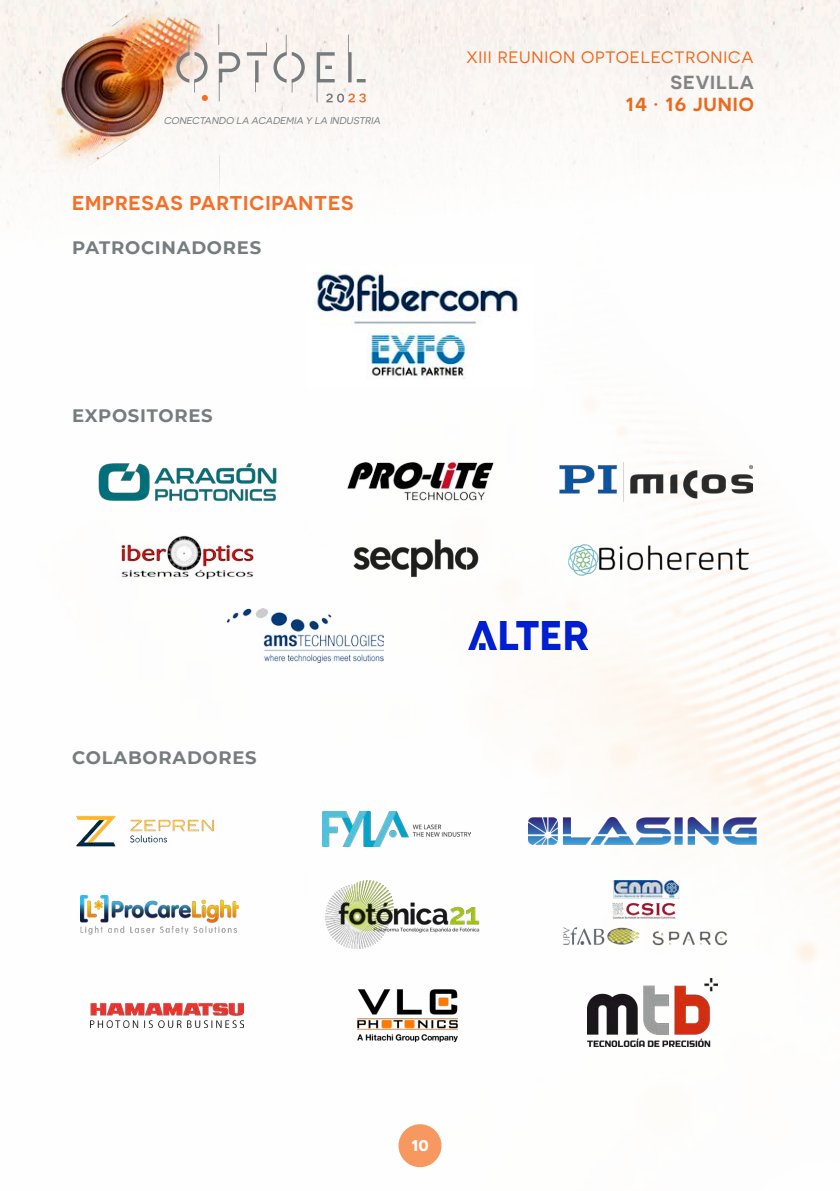
<style>
.page{position:relative;width:840px;height:1191px;background:#fff}
.page>*{position:absolute;margin:0;border:0;box-sizing:border-box;transform-origin:0 0}
.t1{font:600 20px "Novecentosanswide";letter-spacing:.04em;color:#f37029}
.t2{font:600 19.4px "Novecentosanswide";color:#fff}
.t3{font:600 19px "Novecentosanswide";letter-spacing:.05em;color:#ec681b}
.t4{font:600 19px "Novecentosanswide";letter-spacing:.05em;color:#828383}
.t5{font:700 18px "Montserrat";letter-spacing:.04em;color:#777c7e}
.t6{font:16.6px "Novecentosanswide";letter-spacing:.05em;color:#ec681b}
.t7{font:italic 9.8px "Novecentosanswide";color:#777c7e}
</style>
<div class="page">
<div style="left:0;top:0;width:839px;height:130px;background:#faf5f1"></div>
<img style="left:41px;top:0;width:182px;height:130px">
<svg style="left:218px;top:24px;width:1px;height:21px"></svg>
<svg style="left:219px;top:52px;width:21px;height:49px"></svg>
<svg style="left:316px;top:35px;width:49px;height:68px"></svg>
<svg style="left:273px;top:35px;width:31px;height:58px"></svg>
<svg style="left:247px;top:42px;width:20px;height:50px"></svg>
<svg style="left:176px;top:35px;width:32px;height:66px"></svg>
<img style="left:0;top:130px;width:839px;height:1038px">
<div style="left:398px;top:1124px;width:43px;height:43px;background:#f79861;border-radius:50%"></div>
<img style="left:307px;top:264px;width:225px;height:123px">
<img style="left:96px;top:457px;width:182px;height:50px">
<img style="left:344px;top:459px;width:151px;height:46px">
<img style="left:559px;top:462px;width:193px;height:40px">
<img style="left:108px;top:528px;width:158px;height:59px">
<img style="left:468px;top:621px;width:119px;height:28px">
<img style="left:352px;top:535px;width:133px;height:45px">
<img style="left:567px;top:542px;width:180px;height:34px">
<img style="left:228px;top:608px;width:155px;height:55px">
<img style="left:67px;top:811px;width:157px;height:40px">
<img style="left:322px;top:811px;width:148px;height:36px">
<img style="left:528px;top:817px;width:228px;height:27px">
<img style="left:81px;top:895px;width:157px;height:39px">
<img style="left:325px;top:880px;width:157px;height:68px">
<img style="left:559px;top:880px;width:168px;height:67px">
<img style="left:91px;top:1003px;width:153px;height:24px">
<img style="left:346px;top:978px;width:122px;height:74px">
<img style="left:587px;top:978px;width:129px;height:68px">
<p class="t7" style="left:164px;top:115px;width:220px">CONECTANDO LA ACADEMIA Y LA INDUSTRIA</p>
<p class="t1" style="left:72px;top:191px;width:282px">EMPRESAS PARTICIPANTES</p>
<p class="t5" style="left:72px;top:234px;width:190px">PATROCINADORES</p>
<p class="t5" style="left:72px;top:402px;width:142px">EXPOSITORES</p>
<p class="t6" style="left:466px;top:48px;width:288px">XIII REUNION OPTOELECTRONICA</p>
<p class="t4" style="left:670px;top:70px;width:85px">SEVILLA</p>
<p class="t3" style="left:625px;top:93px;width:130px">14 · 16 JUNIO</p>
<p class="t5" style="left:72px;top:744px;width:186px">COLABORADORES</p>
<p class="t2" style="left:411px;top:1132px;width:19px">10</p>
</div>
